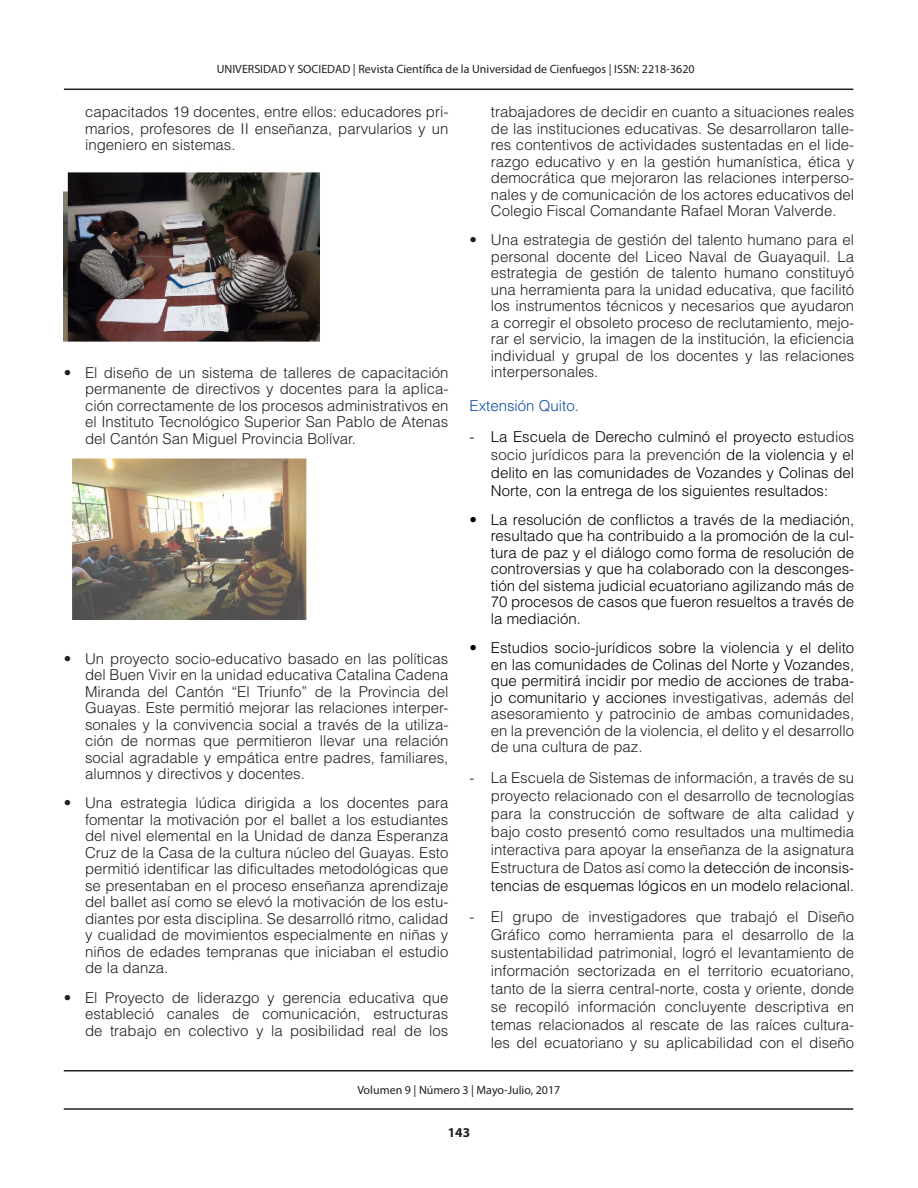
<style>
.page{position:relative;width:918px;height:1188px;background:#fff}
.page>*{position:absolute;margin:0;border:0;box-sizing:border-box;transform-origin:0 0}
.t1{font:300 15px/16.5px "Helvetica LT Std";color:#231f20;text-align:justify}
.t2{font:300 15px/16.5px "Helvetica LT Std";color:#000;text-align:justify}
.TITULOS_AZUL{font:300 15px "Helvetica LT Std";color:#0d4da1}
.t3{font:700 13.5px "Myriad Pro";color:#231f20}
.t4{font:12px "Myriad Pro";color:#231f20}
.s1{color:#231f20}
.s2{color:#000}
</style>
<div class="page">
<hr style="left:64px;top:89px;width:789px;height:1px;background:#231f20">
<hr style="left:64px;top:1108px;width:789px;height:2px;background:#231f20">
<hr style="left:64px;top:1070px;width:789px;height:1px;background:#231f20">
<img style="left:64px;top:172px;width:256px;height:170px">
<img style="left:72px;top:458px;width:235px;height:162px">
<p class="t4" style="left:217px;top:61px;width:479px">UNIVERSIDAD Y SOCIEDAD | Revista Científica de la Universidad de Cienfuegos | ISSN: 2218-3620</p>
<p class="t1" style="left:85px;top:103px;width:365px">capacitados 19 docentes, entre ellos: educadores pri&shy;marios, profesores de II enseñanza, parvularios y un ingeniero en sistemas.</p>
<p class="t1" style="left:85px;top:364px;width:365px;text-indent:-21px">• El diseño de un sistema de talleres de capacitación permanente de directivos y docentes para la aplica&shy;ción correctamente de los procesos administrativos en el Instituto Tecnológico Superior San Pablo de Atenas del Cantón San Miguel Provincia Bolívar.</p>
<p class="t1" style="left:85px;top:650px;width:365px;text-indent:-21px">• Un proyecto socio-educativo basado en las políticas del Buen Vivir en la unidad educativa Catalina Cadena Miranda del Cantón “El Triunfo” de la Provincia del Guayas. Este permitió mejorar las relaciones interper&shy;sonales y la convivencia social a través de la utiliza&shy;ción de normas que permitieron llevar una relación social agradable y empática entre padres, familiares, alumnos y directivos y docentes.</p>
<p class="t1" style="left:85px;top:795px;width:365px;text-indent:-21px">• Una estrategia lúdica dirigida a los docentes para fomentar la motivación por el ballet a los estudiantes del nivel elemental en la Unidad de danza Esperanza Cruz de la Casa de la cultura núcleo del Guayas. Esto permitió identificar las dificultades metodológicas que se presentaban en el proceso enseñanza aprendizaje del ballet así como se elevó la motivación de los estu&shy;diantes por esta disciplina. Se desarrolló ritmo, calidad y cualidad de movimientos especialmente en niñas y niños de edades tempranas que iniciaban el estudio de la danza.</p>
<p class="t1" style="left:85px;top:989px;width:365px;text-indent:-21px">• El Proyecto de liderazgo y gerencia educativa que estableció canales de comunicación, estructuras de trabajo en colectivo y la posibilidad real de los</p>
<p class="t1" style="left:491px;top:103px;width:365px">trabajadores de decidir en cuanto a situaciones reales de las instituciones educativas. Se desarrollaron talle&shy;res contentivos de actividades sustentadas en el lide&shy;razgo educativo y en la gestión humanística, ética y democrática que mejoraron las relaciones interperso&shy;nales y de comunicación de los actores educativos del Colegio Fiscal Comandante Rafael Moran Valverde.</p>
<p class="t1" style="left:491px;top:232px;width:365px;text-indent:-21px">• Una estrategia de gestión del talento humano para el personal docente del Liceo Naval de Guayaquil. La estrategia de gestión de talento humano constituyó una herramienta para la unidad educativa, que facilitó los instrumentos técnicos y necesarios que ayudaron a corregir el obsoleto proceso de reclutamiento, mejo&shy;rar el servicio, la imagen de la institución, la eficiencia individual y grupal de los docentes y las relaciones interpersonales.</p>
<p class="TITULOS_AZUL" style="left:470px;top:396px;width:111px">Extensión Quito.</p>
<p class="t2" style="left:491px;top:427px;width:365px;line-height:18px;text-indent:-21px">- La Escuela de Derecho culminó el proyecto e<span class="s1">studios socio jurídicos para la prevención</span> de la violencia y el delito en las comunidades de Vozandes y Colinas del Norte, con la entrega de los siguientes resultados:</p>
<p class="t2" style="left:491px;top:511px;width:365px;text-indent:-21px">• La resolución de conflictos a través de la mediación, resultado que ha contribuido a la promoción de la cul&shy;tura de paz y el diálogo como forma de resolución de controversias y que ha colaborado con la desconges&shy;tión del sistema judicial ecuatoriano agilizando más de 70 procesos de casos que fueron resueltos a través de la mediación.</p>
<p class="t2" style="left:491px;top:639px;width:365px;text-indent:-21px">• Estudios socio-jurídicos sobre la violencia y el delito en las comunidades de Colinas del Norte y Vozandes, que permitirá incidir por medio de acciones de traba&shy;jo comunitario y acciones <span class="s1">investigativas, además del asesoramiento y patrocinio de ambas comunidades, en la prevención de la violencia, el delito y el desarrollo de una cultura de paz.</span></p>
<p class="t1" style="left:491px;top:768px;width:365px;line-height:18px;text-indent:-21px">- La Escuela de Sistemas de información, a través de su proyecto relacionado con el desarrollo de tecnologías para la construcción de software de alta calidad y bajo costo presentó como resultados una multimedia interactiva para apoyar la enseñanza de la asignatura Estructura de Datos así como la <span class="s2">detección de inconsis&shy;tencias de esquemas lógicos en un modelo relacional.</span></p>
<p class="t1" style="left:491px;top:907px;width:365px;line-height:18px;text-indent:-21px">- El grupo de investigadores que trabajó el Diseño Gráfico como herramienta para el desarrollo de la sustentabilidad patrimonial, logró el levantamiento de información sectorizada en el territorio ecuatoriano, tanto de la sierra central-norte, costa y oriente, donde se recopiló información concluyente descriptiva en temas relacionados al rescate de las raíces cultura&shy;les del ecuatoriano y su aplicabilidad con el diseño</p>
<p class="t4" style="left:357px;top:1083px;width:205px">Volumen 9 | Número 3 | Mayo-Julio, 2017</p>
<p class="t3" style="left:448px;top:1124px;width:24px">143</p>
</div>
